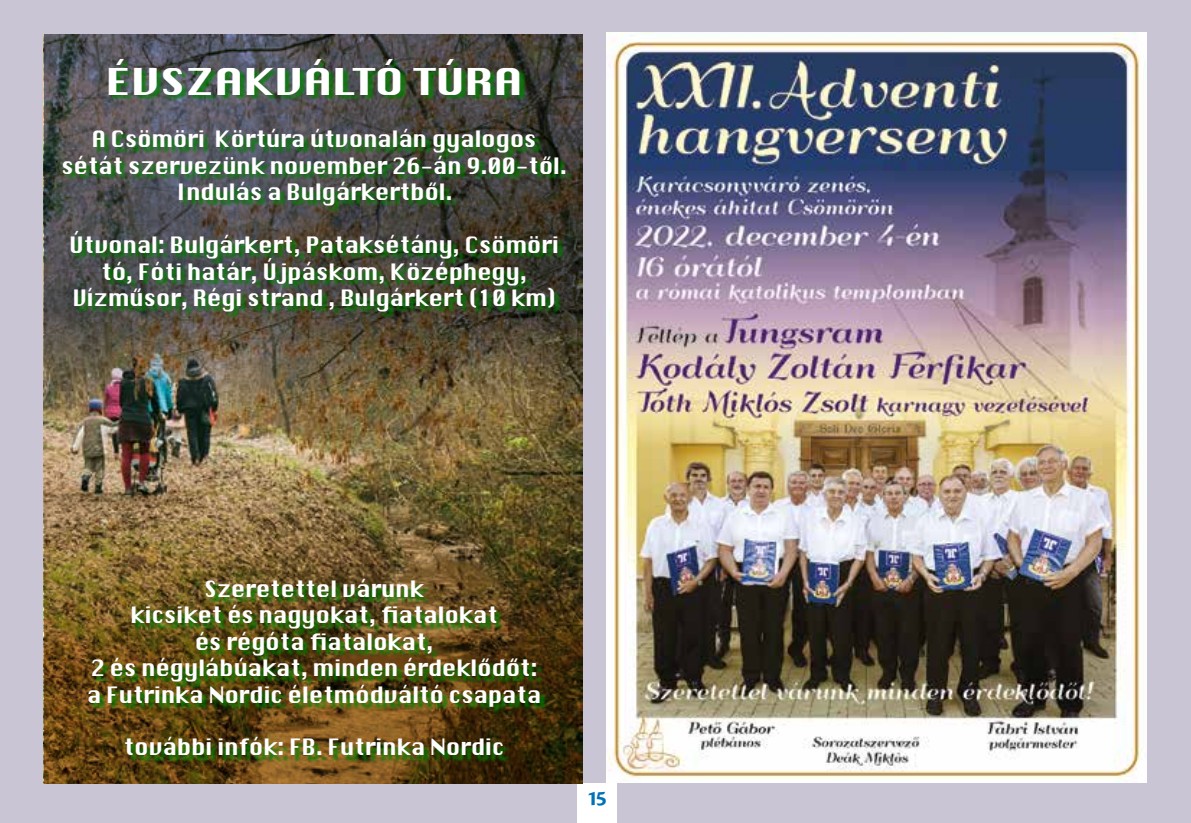
<style>
.page{position:relative;width:1191px;height:823px;background:#fff}
.page>*{position:absolute;margin:0;border:0;box-sizing:border-box;transform-origin:0 0}
.t1{font:36px "Krungthep";letter-spacing:-.02em;color:#fff;scale:1.25 1}
.t2{font:22px/26.4px "Krungthep";letter-spacing:-.02em;color:#fff;text-align:center}
.t3{font:22px "Cronos Pro Bold Capt";color:#0071b9}
</style>
<div class="page">
<div style="left:0;top:0;width:1191px;height:822px;background:#c9c5d4"></div>
<div style="left:577px;top:782px;width:40px;height:40px;background:#fff"></div>
<img style="left:44px;top:34px;width:539px;height:748px">
<img style="left:607px;top:33px;width:539px;height:748px">
<div style="left:65px;top:60px;width:507px;height:701px;background:#008000;opacity:.75"></div>
<h1 class="t1" style="left:105px;top:61px;width:336px">ÉVSZAKVÁLTÓ TÚRA</h1>
<p class="t2" style="left:61px;top:127px;width:507px">A Csömöri Körtúra útvonalán gyalogos sétát szervezünk november 26-án 9.00-től.<br>Indulás a Bulgárkertből.</p>
<p class="t2" style="left:69px;top:232px;width:491px">Útvonal: Bulgárkert, Pataksétány, Csömöri tó, Fóti határ, Újpáskom, Középhegy,<br>Vízműsor, Régi strand , Bulgárkert (10 km)</p>
<p class="t2" style="left:87px;top:575px;width:456px">Szeretettel várunk<br>kicsiket és nagyokat, fiatalokat<br>és régóta fiatalokat,<br>2 és négylábúakat, minden érdeklődőt: a Futrinka Nordic életmódváltó csapata</p>
<p class="t2" style="left:124px;top:734px;width:382px">további infók: FB. Futrinka Nordic</p>
<p class="t3" style="left:587px;top:785px;width:21px">15</p>
</div>
